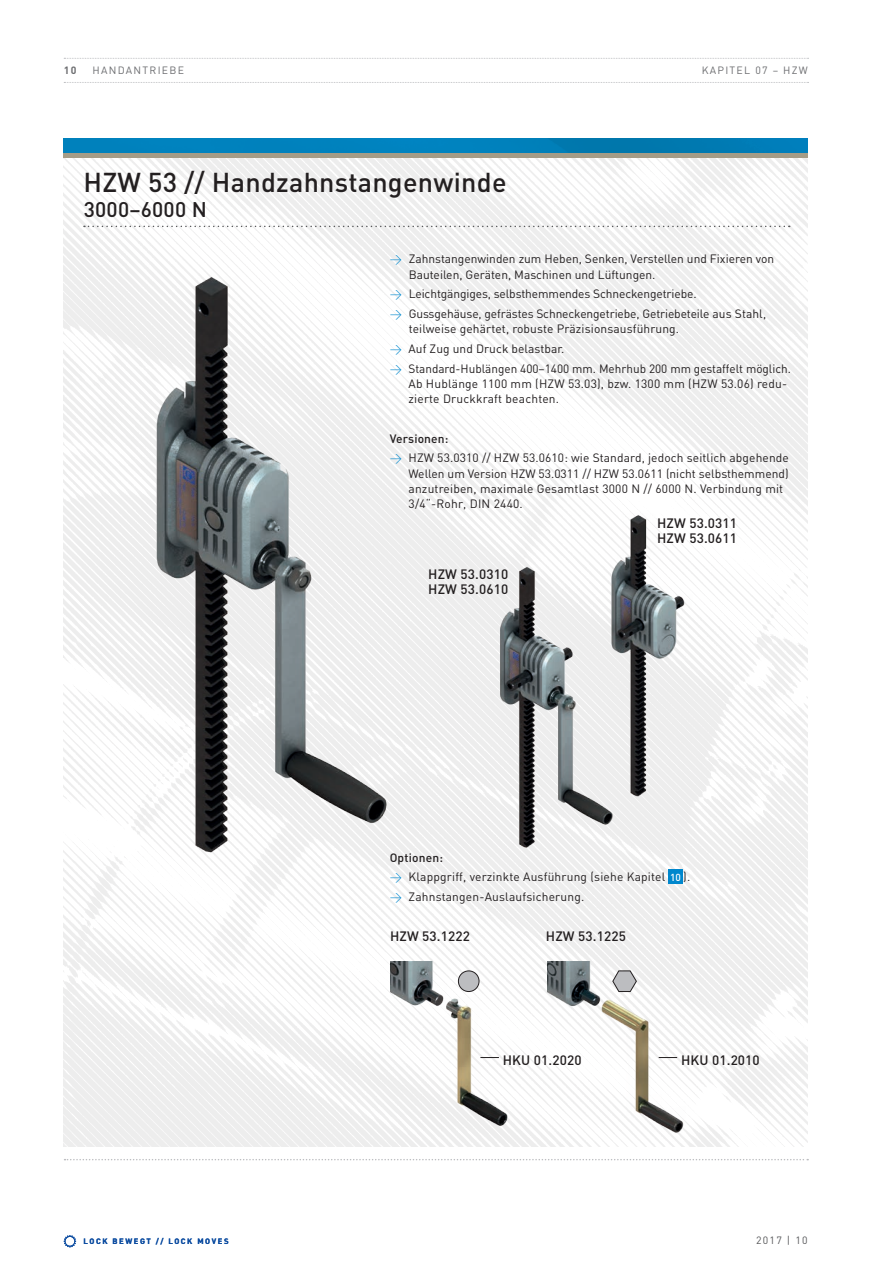
<style>
.page{position:relative;width:893px;height:1263px;background:#fff}
.page>*{position:absolute;margin:0;border:0;box-sizing:border-box;transform-origin:0 0}
.t1{font:500 27px "FFDIN";letter-spacing:.01em;color:#231f20}
.t2{font:500 21px "FFDIN";letter-spacing:.01em;color:#231f20}
.t3{font:500 13.5px/15px "FFDIN";letter-spacing:.01em;color:#231f20}
.t4{font:12px/19.6px "FFDIN";color:#231f20}
.t5{font:10.5px "FFDIN";letter-spacing:.12em;color:#6c6d70}
.t6{font:10.5px "FFDIN";letter-spacing:.12em;color:#57585a}
.t7{font:700 10.5px "FFDIN";color:#6c6d70}
.t8{font:700 7.8px "FFDIN";letter-spacing:.2em;color:#0d4da1}
.s1{font-weight:300;color:#0087cd}
.s2{font-weight:500}
.s3{font-weight:500;font-size:10.2px;color:#fff}
</style>
<div class="page">
<img style="left:64px;top:157px;width:744px;height:989px">
<hr style="left:64px;top:153px;width:744px;height:4px;background:#a49c87">
<img style="left:64px;top:138px;width:744px;height:15px">
<img style="left:123px;top:255px;width:286px;height:630px">
<svg style="left:65px;top:1159px;width:743px;height:1px"></svg>
<svg style="left:84px;top:226px;width:706px;height:1px"></svg>
<div style="left:669px;top:869px;width:14px;height:15px;background:#0087cd"></div>
<img style="left:485px;top:560px;width:138px;height:297px">
<img style="left:601px;top:504px;width:94px;height:302px">
<img style="left:548px;top:962px;width:59px;height:54px">
<img style="left:593px;top:991px;width:100px;height:150px">
<img style="left:390px;top:962px;width:61px;height:54px">
<div style="left:458px;top:971px;width:21px;height:20px;background:#bcbdc0;border-radius:50%"></div>
<div style="left:458px;top:971px;width:21px;height:21px;border:1px solid #231f20;border-radius:50%"></div>
<svg style="left:612px;top:970px;width:25px;height:22px"></svg>
<img style="left:433px;top:987px;width:89px;height:153px">
<svg style="left:480px;top:1057px;width:19px;height:1px"></svg>
<svg style="left:64px;top:1235px;width:12px;height:12px"></svg>
<svg style="left:64px;top:58px;width:744px;height:1px"></svg>
<svg style="left:64px;top:82px;width:744px;height:1px"></svg>
<p class="t7" style="left:64px;top:63px;width:14px">10</p>
<p class="t5" style="left:92px;top:63px;width:93px">HANDANTRIEBE</p>
<p class="t5" style="left:702px;top:63px;width:108px">KAPITEL 07 – HZW</p>
<h1 class="t1" style="left:83px;top:165px;width:425px">HZW 53 // Handzahnstangenwinde</h1>
<h2 class="t2" style="left:84px;top:196px;width:125px">3000–6000 N</h2>
<p class="t4" style="left:409px;top:251px;width:367px;line-height:15.3px;text-indent:-19px"><span class="s1">&gt;</span> Zahnstangenwinden zum Heben, Senken, Verstellen und Fixieren von<br>Bauteilen, Geräten, Maschinen und Lüftungen.</p>
<p class="t4" style="left:390px;top:284px;width:378px"><span class="s1">&gt;</span> Leichtgängiges, selbsthemmendes Schneckengetriebe.<br><span class="s1">&gt;</span> Gussgehäuse, gefrästes Schneckengetriebe, Getriebeteile aus Stahl,</p>
<p class="t4" style="left:390px;top:319px;width:403px;text-indent:19px">teilweise gehärtet, robuste Präzisionsausführung.<br><span class="s1">&gt;</span> Auf Zug und Druck belastbar.<br><span class="s1">&gt;</span> Standard-Hublängen 400–1400 mm. Mehrhub 200 mm gestaffelt möglich.</p>
<p class="t4" style="left:409px;top:376px;width:380px;line-height:15.3px">Ab Hublänge 1100 mm (HZW 53.03), bzw. 1300 mm (HZW 53.06) redu&shy;zierte Druckkraft beachten.</p>
<p class="t4" style="left:390px;top:428px;width:401px"><span class="s2">Versionen:<br></span><span class="s1">&gt;</span> HZW 53.0310 // HZW 53.0610: wie Standard, jedoch seitlich abgehende</p>
<p class="t4" style="left:409px;top:465px;width:382px;line-height:15.3px">Wellen um Version HZW 53.0311 // HZW 53.0611 (nicht selbsthemmend) anzutreiben, maximale Gesamtlast 3000 N // 6000 N. Verbindung mit<br>3/4“-Rohr, DIN 2440.</p>
<p class="t3" style="left:428px;top:567px;width:82px">HZW 53.0310<br>HZW 53.0610</p>
<p class="t3" style="left:657px;top:515px;width:82px">HZW 53.0311<br>HZW 53.0611</p>
<p class="t4" style="left:390px;top:847px;width:302px"><span class="s2">Optionen:<br></span><span class="s1">&gt;</span> Klappgriff, verzinkte Ausführung (siehe Kapitel <span class="s3">10</span> ). <span class="s1">&gt;</span> Zahnstangen-Auslaufsicherung.</p>
<p class="t3" style="left:390px;top:928px;width:82px">HZW 53.1222</p>
<p class="t3" style="left:546px;top:928px;width:82px">HZW 53.1225</p>
<p class="t3" style="left:503px;top:1052px;width:80px">HKU 01.2020</p>
<p class="t3" style="left:681px;top:1052px;width:80px">HKU 01.2010</p>
<p class="t8" style="left:84px;top:1236px;width:146px">LOCK BEWEGT // LOCK MOVES</p>
<p class="t6" style="left:756px;top:1233px;width:53px">2017 | 10</p>
</div>
